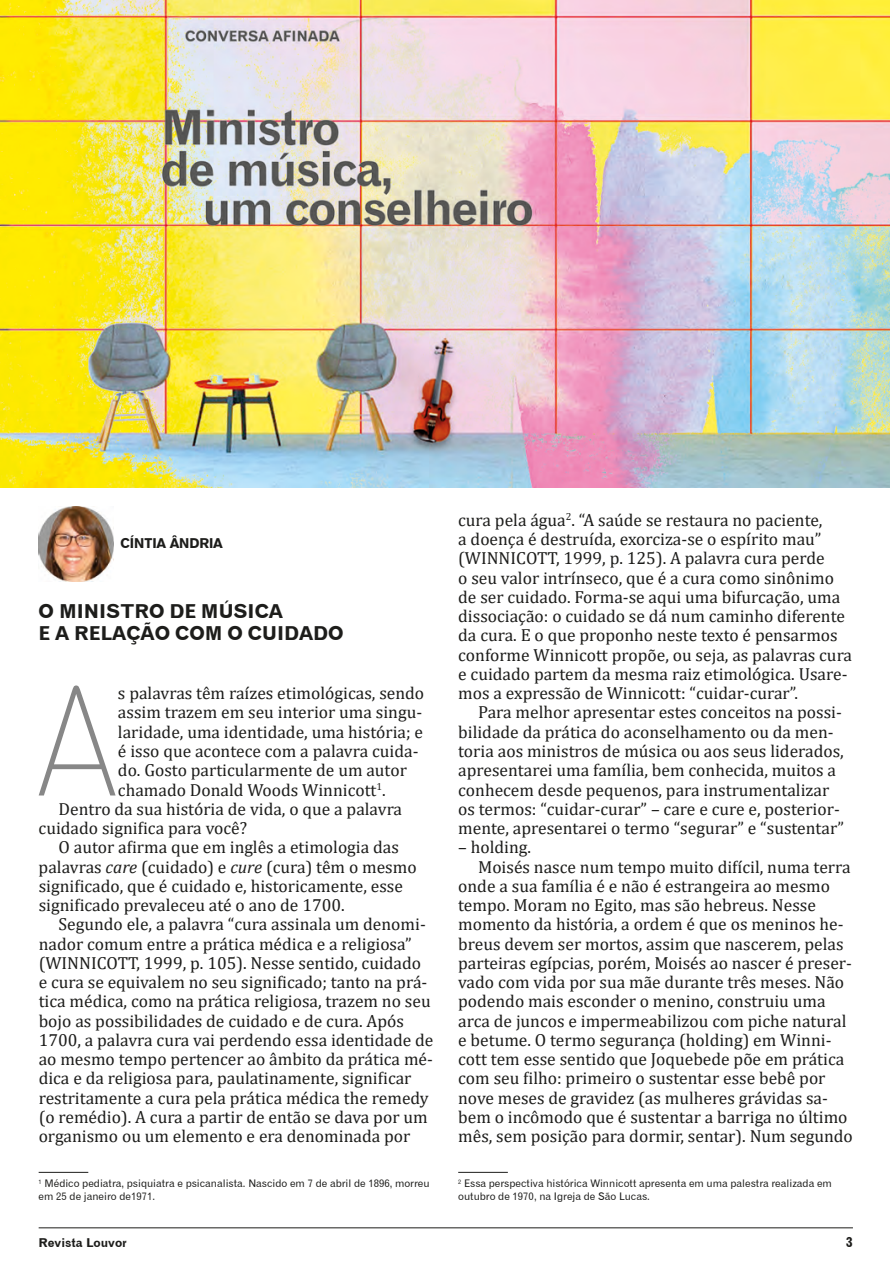
<style>
.page{position:relative;width:890px;height:1288px;background:#fff}
.page>*{position:absolute;margin:0;border:0;box-sizing:border-box;transform-origin:0 0}
.t1{font:161.88px "Horatio D Ligh";color:#878787}
.t2{font:19.25px/22.8px "Gothic 720 BT Bold B";color:#1d1d1b}
.t3{font:17.5px/19.2px "Cambria";color:#1d1d1b}
.t4{font:14px "Gothic 725 BT Black A";color:#1d1d1b}
.t5{font:14px "Gothic 720 BT Bold B";color:#1d1d1b}
.t6{font:12.25px "Gothic 720 BT Bold B";color:#1d1d1b}
.t7{font:10.5px/12.6px "Gothic 720 BT Roman B";color:#1d1d1b}
.s1{font-style:italic}
</style>
<div class="page">
<hr style="left:39px;top:1227px;width:813px;height:1px;background:#1d1d1b">
<img style="left:39px;top:507px;width:75px;height:74px">
<hr style="left:39px;top:1172px;width:49px;height:1px;background:#1d1d1b">
<img style="left:0;top:0;width:889px;height:487px">
<hr style="left:458px;top:1172px;width:49px;height:1px;background:#1d1d1b">
<p class="t4" style="left:120px;top:534px;width:103px">CÍNTIA ÂNDRIA</p>
<p class="t2" style="left:39px;top:599px;width:306px">O M INISTRO DE M ÚSICA<br>E A RELAÇÃO COM O CU IDADO</p>
<h1 class="t1" style="left:36px;top:652px;width:83px">A</h1>
<p class="t3" style="left:118px;top:683px;width:308px">s palavras têm raízes etimológicas, sendo</p>
<p class="t3" style="left:118px;top:703px;width:306px">assim trazem em seu interior uma singu-</p>
<p class="t3" style="left:118px;top:722px;width:306px">laridade, uma identidade, uma história; e</p>
<p class="t3" style="left:118px;top:741px;width:302px">é isso que acontece com a palavra cuida-</p>
<p class="t3" style="left:118px;top:760px;width:290px">do. Gosto particularmente de um autor</p>
<p class="t3" style="left:118px;top:780px;width:269px">chamado Donald Woods Winnicott<sup>1</sup>.</p>
<p class="t3" style="left:58px;top:799px;width:345px">Dentro da sua história de vida, o que a palavra</p>
<p class="t3" style="left:39px;top:818px;width:210px">cuidado significa para você?</p>
<p class="t3" style="left:58px;top:837px;width:342px">O autor afirma que em inglês a etimologia das</p>
<p class="t3" style="left:39px;top:857px;width:379px">palavras <span class="s1">care</span> (cuidado) e <span class="s1">cure</span> (cura) têm o mesmo</p>
<p class="t3" style="left:39px;top:876px;width:366px">significado, que é cuidado e, historicamente, esse</p>
<p class="t3" style="left:39px;top:895px;width:307px">significado prevaleceu até o ano de 1700.</p>
<p class="t3" style="left:58px;top:914px;width:369px">Segundo ele, a palavra “cura assinala um denomi-</p>
<p class="t3" style="left:39px;top:934px;width:374px">nador comum entre a prática médica e a religiosa”</p>
<p class="t3" style="left:39px;top:953px;width:384px">(WINNICOTT, 1999, p. 105). Nesse sentido, cuidado</p>
<p class="t3" style="left:39px;top:972px;width:390px">e cura se equivalem no seu significado; tanto na prá-</p>
<p class="t3" style="left:39px;top:991px;width:393px">tica médica, como na prática religiosa, trazem no seu</p>
<p class="t3" style="left:39px;top:1011px;width:367px">bojo as possibilidades de cuidado e de cura. Após</p>
<p class="t3" style="left:39px;top:1030px;width:396px">1700, a palavra cura vai perdendo essa identidade de</p>
<p class="t3" style="left:39px;top:1049px;width:395px">ao mesmo tempo pertencer ao âmbito da prática mé-</p>
<p class="t3" style="left:39px;top:1068px;width:374px">dica e da religiosa para, paulatinamente, significar</p>
<p class="t3" style="left:39px;top:1088px;width:391px">restritamente a cura pela prática médica the remedy</p>
<p class="t3" style="left:39px;top:1107px;width:390px">(o remédio). A cura a partir de então se dava por um</p>
<p class="t3" style="left:39px;top:1126px;width:373px">organismo ou um elemento e era denominada por</p>
<p class="t7" style="left:39px;top:1177px;width:392px"><sup>1</sup> Médico pediatra, psiquiatra e psicanalista. Nascido em 7 de abril de 1896, morreu em 25 de janeiro de1971.</p>
<p class="t3" style="left:458px;top:510px;width:395px">cura pela água<sup>2</sup>. “A saúde se restaura no paciente,<br>a doença é destruída, exorciza-se o espírito mau” (WINNICOTT, 1999, p. 125). A palavra cura perde<br>o seu valor intrínseco, que é a cura como sinônimo de ser cuidado. Forma-se aqui uma bifurcação, uma dissociação: o cuidado se dá num caminho diferente da cura. E o que proponho neste texto é pensarmos conforme Winnicott propõe, ou seja, as palavras cura e cuidado partem da mesma raiz etimológica. Usare&shy;mos a expressão de Winnicott: “cuidar-curar”.</p>
<p class="t3" style="left:458px;top:703px;width:387px;text-indent:20px">Para melhor apresentar estes conceitos na possi&shy;bilidade da prática do aconselhamento ou da men&shy;toria aos ministros de música ou aos seus liderados, apresentarei uma família, bem conhecida, muitos a conhecem desde pequenos, para instrumentalizar os termos: “cuidar-curar” – care e cure e, posterior&shy;mente, apresentarei o termo “segurar” e “sustentar”</p>
<p class="t3" style="left:458px;top:837px;width:74px">– holding.</p>
<p class="t3" style="left:478px;top:857px;width:374px">Moisés nasce num tempo muito difícil, numa terra</p>
<p class="t3" style="left:458px;top:876px;width:373px">onde a sua família é e não é estrangeira ao mesmo</p>
<p class="t3" style="left:458px;top:895px;width:359px">tempo. Moram no Egito, mas são hebreus. Nesse</p>
<p class="t3" style="left:458px;top:914px;width:387px">momento da história, a ordem é que os meninos he-</p>
<p class="t3" style="left:458px;top:934px;width:387px">breus devem ser mortos, assim que nascerem, pelas</p>
<p class="t3" style="left:458px;top:953px;width:395px">parteiras egípcias, porém, Moisés ao nascer é preser-</p>
<p class="t3" style="left:458px;top:972px;width:387px">vado com vida por sua mãe durante três meses. Não</p>
<p class="t3" style="left:458px;top:991px;width:369px">podendo mais esconder o menino, construiu uma</p>
<p class="t3" style="left:458px;top:1011px;width:389px">arca de juncos e impermeabilizou com piche natural</p>
<p class="t3" style="left:458px;top:1030px;width:374px">e betume. O termo segurança (holding) em Winni-</p>
<p class="t3" style="left:458px;top:1049px;width:387px">cott tem esse sentido que Joquebede põe em prática</p>
<p class="t3" style="left:458px;top:1068px;width:369px">com seu filho: primeiro o sustentar esse bebê por</p>
<p class="t3" style="left:458px;top:1088px;width:371px">nove meses de gravidez (as mulheres grávidas sa-</p>
<p class="t3" style="left:458px;top:1107px;width:391px">bem o incômodo que é sustentar a barriga no último</p>
<p class="t3" style="left:458px;top:1126px;width:396px">mês, sem posição para dormir, sentar). Num segundo</p>
<p class="t7" style="left:458px;top:1177px;width:375px"><sup>2</sup> Essa perspectiva histórica Winnicott apresenta em uma palestra realizada em outubro de 1970, na Igreja de São Lucas.</p>
<p class="t6" style="left:39px;top:1235px;width:90px">REVISTA LOUVOR</p>
<p class="t5" style="left:845px;top:1234px;width:9px">3</p>
</div>
